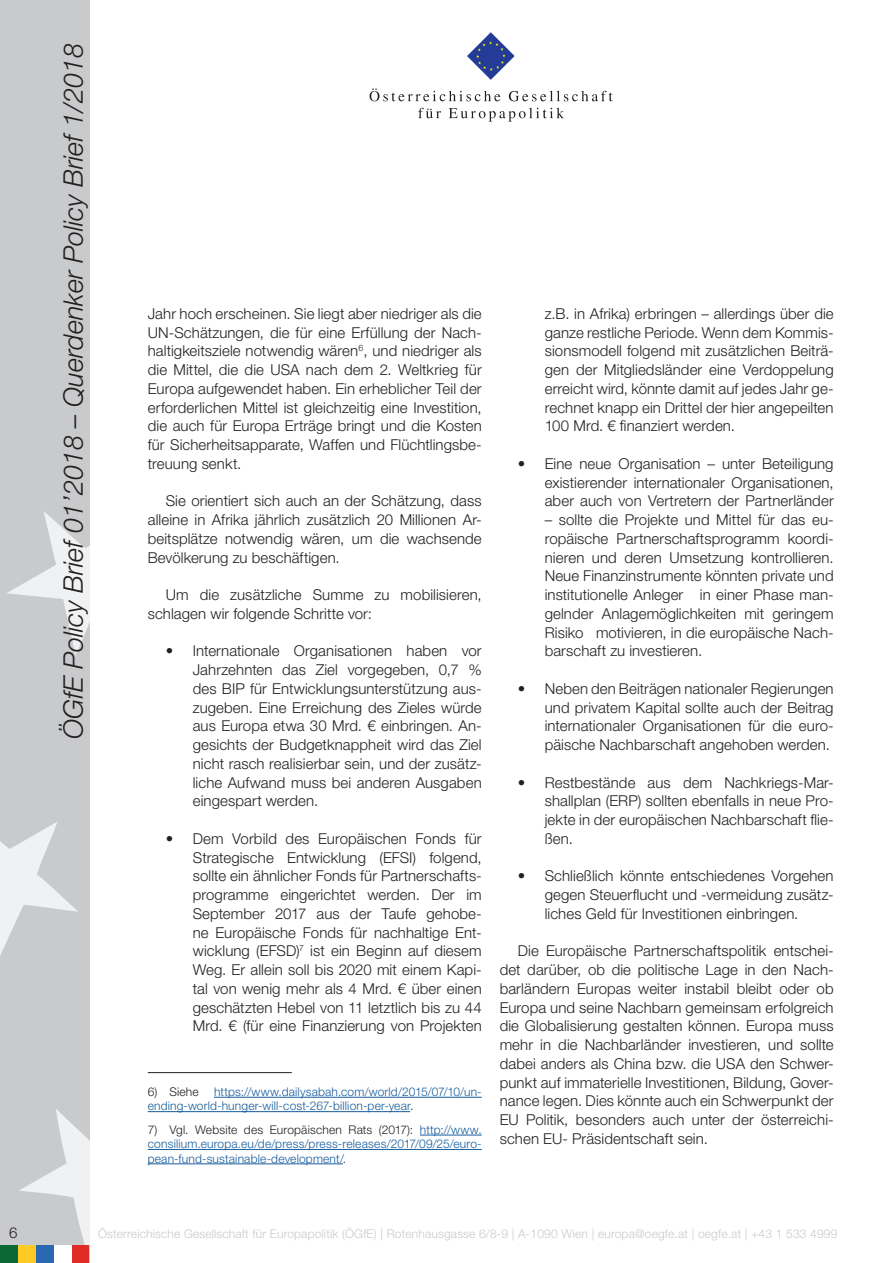
<style>
.page{position:relative;width:893px;height:1263px;background:#fff}
.page>*{position:absolute;margin:0;border:0;box-sizing:border-box;transform-origin:0 0}
.t1{font:italic 300 27px "Helvetica Neue LT Std";color:#231f20}
.Standard_Paragraph{font:300 15px/18.8px "Helvetica Neue LT Std";letter-spacing:.005em;color:#231f20;text-align:justify}
.Footnotes{font:300 12px/14.4px "Helvetica Neue LT Std";letter-spacing:.015em;color:#175d9e}
.t2{font:300 12px "Helvetica Neue LT Std";letter-spacing:.015em;color:#c9cacc}
.Footnotes-2{font:300 12px "Helvetica Neue LT Std";letter-spacing:.015em;color:#231f20}
.s1{color:#231f20}
</style>
<div class="page">
<div style="left:0;top:0;width:89px;height:1263px;background:#c9cacc"></div>
<svg style="left:19px;top:1109px;width:70px;height:136px"></svg>
<svg style="left:0;top:822px;width:78px;height:134px"></svg>
<svg style="left:7px;top:511px;width:82px;height:144px"></svg>
<div style="left:18px;top:1245px;width:18px;height:18px;background:#fecb26"></div>
<div style="left:36px;top:1245px;width:18px;height:18px;background:#2b68b3"></div>
<div style="left:71px;top:1245px;width:18px;height:18px;background:#de2b26"></div>
<div style="left:0;top:1245px;width:18px;height:18px;background:#0b6936"></div>
<div style="left:54px;top:1245px;width:17px;height:18px;background:#fff"></div>
<svg style="left:467px;top:32px;width:48px;height:48px"></svg>
<svg style="left:370px;top:88px;width:130px;height:13px"></svg>
<svg style="left:509px;top:91px;width:104px;height:10px"></svg>
<svg style="left:418px;top:108px;width:23px;height:10px"></svg>
<svg style="left:449px;top:108px;width:115px;height:14px"></svg>
<hr style="left:148px;top:1072px;width:144px;height:1px;background:#231f20">
<hr style="left:214px;top:1097px;width:268px;height:1px;background:#175d9e">
<hr style="left:148px;top:1111px;width:262px;height:1px;background:#175d9e">
<hr style="left:420px;top:1135px;width:62px;height:1px;background:#175d9e">
<hr style="left:148px;top:1149px;width:334px;height:1px;background:#175d9e">
<hr style="left:148px;top:1163px;width:195px;height:1px;background:#175d9e">
<h1 class="t1" style="left:57px;top:739px;width:697px;rotate:-90deg">ÖGfE Policy Brief 01’2018 – Querdenker Policy Brief 1/2018</h1>
<p class="Standard_Paragraph" style="left:148px;top:304px;width:335px">Jahr hoch erscheinen. Sie liegt aber niedriger als die UN-Schätzungen, die für eine Erfüllung der Nach&shy;haltigkeitsziele notwendig wären<sup>6</sup>, und niedriger als die Mittel, die die USA nach dem 2. Weltkrieg für Europa aufgewendet haben. Ein erheblicher Teil der erforderlichen Mittel ist gleichzeitig eine Investition, die auch für Europa Erträge bringt und die Kosten für Sicherheitsapparate, Waffen und Flüchtlingsbe&shy;treuung senkt.</p>
<p class="Standard_Paragraph" style="left:148px;top:491px;width:335px;text-indent:18px">Sie orientiert sich auch an der Schätzung, dass alleine in Afrika jährlich zusätzlich 20 Millionen Ar&shy;beitsplätze notwendig wären, um die wachsende Bevölkerung zu beschäftigen.</p>
<p class="Standard_Paragraph" style="left:148px;top:585px;width:335px;text-indent:18px">Um die zusätzliche Summe zu mobilisieren, schlagen wir folgende Schritte vor:</p>
<p class="Standard_Paragraph" style="left:193px;top:641px;width:290px;text-indent:-27px">• Internationale Organisationen haben vor Jahrzehnten das Ziel vorgegeben, 0,7 % des BIP für Entwicklungsunterstützung aus&shy;zugeben. Eine Erreichung des Zieles würde aus Europa etwa 30 Mrd. € einbringen. An&shy;gesichts der Budgetknappheit wird das Ziel nicht rasch realisierbar sein, und der zusätz&shy;liche Aufwand muss bei anderen Ausgaben eingespart werden.</p>
<p class="Standard_Paragraph" style="left:193px;top:829px;width:290px;text-indent:-27px">• Dem Vorbild des Europäischen Fonds für Strategische Entwicklung (EFSI) folgend, sollte ein ähnlicher Fonds für Partnerschafts&shy;programme eingerichtet werden. Der im September 2017 aus der Taufe gehobe&shy;ne Europäische Fonds für nachhaltige Ent&shy;wicklung (EFSD)<sup>7</sup> ist ein Beginn auf diesem Weg. Er allein soll bis 2020 mit einem Kapi&shy;tal von wenig mehr als 4 Mrd. € über einen geschätzten Hebel von 11 letztlich bis zu 44<br>Mrd. € (für eine Finanzierung von Projekten</p>
<p class="Footnotes" style="left:148px;top:1084px;width:335px;text-indent:66px">https://www.dailysabah.com/world/2015/07/10/un&shy;ending-world-hunger-will-cost-267-billion-per-year<span class="s1">.</span></p>
<p class="Footnotes" style="left:148px;top:1122px;width:335px;text-align:justify"><span class="s1">7) Vgl. Website des Europäischen Rats (2017):</span> http://www. consilium.europa.eu/de/press/press-releases/2017/09/25/euro&shy;pean-fund-sustainable-development/<span class="s1">.</span></p>
<p class="Footnotes-2" style="left:148px;top:1084px;width:53px">6) Siehe</p>
<p class="Standard_Paragraph" style="left:545px;top:304px;width:290px">z.B. in Afrika) erbringen – allerdings über die ganze restliche Periode. Wenn dem Kommis&shy;sionsmodell folgend mit zusätzlichen Beiträ&shy;gen der Mitgliedsländer eine Verdoppelung erreicht wird, könnte damit auf jedes Jahr ge&shy;rechnet knapp ein Drittel der hier angepeilten 100 Mrd. € finanziert werden.</p>
<p class="Standard_Paragraph" style="left:545px;top:454px;width:290px;text-indent:-27px">• Eine neue Organisation – unter Beteiligung existierender internationaler Organisationen, aber auch von Vertretern der Partnerländer</p>
<p class="Standard_Paragraph" style="left:545px;top:510px;width:290px">– sollte die Projekte und Mittel für das eu&shy;ropäische Partnerschaftsprogramm koordi&shy;nieren und deren Umsetzung kontrollieren.<br>Neue Finanzinstrumente könnten private und institutionelle Anleger in einer Phase man&shy;gelnder Anlagemöglichkeiten mit geringem Risiko motivieren, in die europäische Nach&shy;barschaft zu investieren.</p>
<p class="Standard_Paragraph" style="left:545px;top:679px;width:290px;text-indent:-27px">• Neben den Beiträgen nationaler Regierungen und privatem Kapital sollte auch der Beitrag internationaler Organisationen für die euro&shy;päische Nachbarschaft angehoben werden.</p>
<p class="Standard_Paragraph" style="left:545px;top:772px;width:290px;text-indent:-27px">• Restbestände aus dem Nachkriegs-Mar&shy;shallplan (ERP) sollten ebenfalls in neue Pro&shy;jekte in der europäischen Nachbarschaft flie&shy;ßen.</p>
<p class="Standard_Paragraph" style="left:545px;top:866px;width:290px;text-indent:-27px">• Schließlich könnte entschiedenes Vorgehen gegen Steuerflucht und -vermeidung zusätz&shy;liches Geld für Investitionen einbringen.</p>
<p class="Standard_Paragraph" style="left:500px;top:941px;width:335px;text-indent:18px">Die Europäische Partnerschaftspolitik entschei&shy;det darüber, ob die politische Lage in den Nach&shy;barländern Europas weiter instabil bleibt oder ob Europa und seine Nachbarn gemeinsam erfolgreich die Globalisierung gestalten können. Europa muss mehr in die Nachbarländer investieren, und sollte dabei anders als China bzw. die USA den Schwer&shy;punkt auf immaterielle Investitionen, Bildung, Gover&shy;nance legen. Dies könnte auch ein Schwerpunkt der EU Politik, besonders auch unter der österreichi&shy;schen EU- Präsidentschaft sein.</p>
<p class="Standard_Paragraph" style="left:9px;top:1222px;width:10px">6</p>
<p class="t2" style="left:98px;top:1226px;width:741px">Österreichische Gesellschaft für Europapolitik (ÖGfE) | Rotenhausgasse 6/8-9 | A-1090 Wien | europa@oegfe.at | oegfe.at | +43 1 533 4999</p>
</div>
